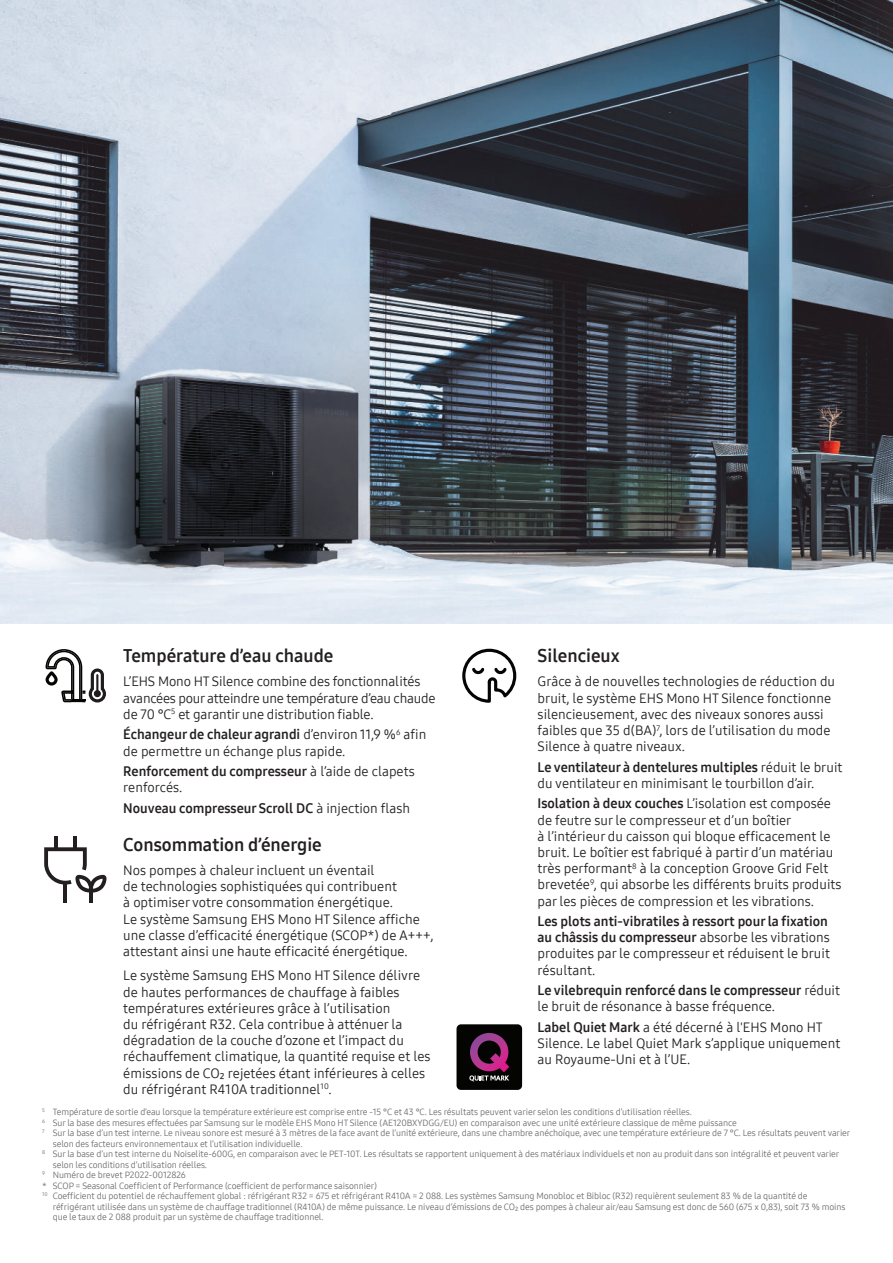
<style>
.page{position:relative;width:893px;height:1263px;background:#fff}
.page>*{position:absolute;margin:0;border:0;box-sizing:border-box;transform-origin:0 0}
.t1{font:18px "Samsung One 700";color:#231f20}
.t2{font:13.5px/16.2px "Samsung One 400";color:#231f20}
.t3{font:13.5px/16.2px "Samsung One 700";color:#231f20}
.t4{font:9px "Samsung One 400";letter-spacing:-.01em;color:#6c6d70}
.s1{font-family:"Samsung One 400"}
.s2{font-family:"Samsung One 700"}
</style>
<div class="page">
<img style="left:0;top:0;width:893px;height:624px">
<svg style="left:462px;top:648px;width:55px;height:55px"></svg>
<svg style="left:46px;top:649px;width:60px;height:54px"></svg>
<hr style="left:64px;top:883px;width:3px;height:19px;background:#231f20">
<hr style="left:73px;top:837px;width:4px;height:12px;background:#231f20">
<hr style="left:54px;top:837px;width:4px;height:12px;background:#231f20">
<svg style="left:44px;top:847px;width:63px;height:45px"></svg>
<hr style="left:89px;top:890px;width:4px;height:12px;background:#231f20">
<div style="left:456px;top:1024px;width:66px;height:66px;background:#040503;border-radius:4px"></div>
<svg style="left:469px;top:1033px;width:40px;height:48px"></svg>
<h1 class="t1" style="left:123px;top:644px;width:212px">Température d’eau chaude</h1>
<p class="t2" style="left:123px;top:673px;width:314px">L’EHS Mono HT Silence combine des fonctionnalités avancées pour atteindre une température d’eau chaude de 70 °C<sup>5</sup> et garantir une distribution fiable.</p>
<p class="t3" style="left:123px;top:726px;width:304px">Échangeur de chaleur agrandi <span class="s1">d’environ 11,9 %</span><sup>6</sup> <span class="s1">afin</span></p>
<p class="t2" style="left:123px;top:742px;width:224px">de permettre un échange plus rapide.</p>
<p class="t3" style="left:123px;top:763px;width:293px">Renforcement du compresseur <span class="s1">à l’aide de clapets</span></p>
<p class="t2" style="left:123px;top:779px;width:61px">renforcés.</p>
<p class="t3" style="left:123px;top:800px;width:288px">Nouveau compresseur Scroll DC <span class="s1">à injection flash</span></p>
<h1 class="t1" style="left:123px;top:832px;width:200px">Consommation d’énergie</h1>
<p class="t2" style="left:123px;top:862px;width:312px">Nos pompes à chaleur incluent un éventail<br>de technologies sophistiquées qui contribuent<br>à optimiser votre consommation énergétique.<br>Le système Samsung EHS Mono HT Silence affiche une classe d’efficacité énergétique (SCOP*) de A+++, attestant ainsi une haute efficacité énergétique.</p>
<p class="t2" style="left:123px;top:967px;width:309px">Le système Samsung EHS Mono HT Silence délivre de hautes performances de chauffage à faibles températures extérieures grâce à l’utilisation<br>du réfrigérant R32. Cela contribue à atténuer la dégradation de la couche d’ozone et l’impact du réchauffement climatique, la quantité requise et les émissions de CO₂ rejetées étant inférieures à celles du réfrigérant R410A traditionnel<sup>10</sup>.</p>
<h1 class="t1" style="left:538px;top:644px;width:84px">Silencieux</h1>
<p class="t2" style="left:538px;top:673px;width:299px">Grâce à de nouvelles technologies de réduction du bruit, le système EHS Mono HT Silence fonctionne silencieusement, avec des niveaux sonores aussi faibles que 35 d(BA)<sup>7</sup>, lors de l’utilisation du mode Silence à quatre niveaux.</p>
<p class="t3" style="left:538px;top:759px;width:306px">Le ventilateur à dentelures multiples <span class="s1">réduit le bruit</span></p>
<p class="t2" style="left:538px;top:773px;width:295px;line-height:20.4px">du ventilateur en minimisant le tourbillon d’air.<br><span class="s2">Isolation à deux couches</span> L’isolation est composée</p>
<p class="t2" style="left:538px;top:812px;width:305px">de feutre sur le compresseur et d’un boîtier<br>à l’intérieur du caisson qui bloque efficacement le bruit. Le boîtier est fabriqué à partir d’un matériau très performant<sup>8</sup> à la conception Groove Grid Felt brevetée<sup>9</sup>, qui absorbe les différents bruits produits par les pièces de compression et les vibrations.</p>
<p class="t3" style="left:538px;top:913px;width:294px">Les plots anti-vibratiles à ressort pour la fixation au châssis du compresseur <span class="s1">absorbe les vibrations</span></p>
<p class="t2" style="left:538px;top:945px;width:294px">produites par le compresseur et réduisent le bruit résultant.</p>
<p class="t3" style="left:538px;top:982px;width:304px">Le vilebrequin renforcé dans le compresseur <span class="s1">réduit</span></p>
<p class="t2" style="left:538px;top:996px;width:287px;line-height:20.4px">le bruit de résonance à basse fréquence.<br><span class="s2">Label Quiet Mark</span> a été décerné à l'EHS Mono HT</p>
<p class="t2" style="left:538px;top:1035px;width:304px">Silence. Le label Quiet Mark s’applique uniquement au Royaume-Uni et à l’UE.</p>
<p class="t4" style="left:42px;top:1106px;width:651px"><sup>5</sup> Température de sortie d’eau lorsque la température extérieure est comprise entre -15 °C et 43 °C. Les résultats peuvent varier selon les conditions d’utilisation réelles.</p>
<p class="t4" style="left:42px;top:1117px;width:696px"><sup>6</sup> Sur la base des mesures effectuées par Samsung sur le modèle EHS Mono HT Silence (AE120BXYDGG/EU) en comparaison avec une unité extérieure classique de même puissance</p>
<p class="t4" style="left:42px;top:1127px;width:810px"><sup>7</sup> Sur la base d’un test interne. Le niveau sonore est mesuré à 3 mètres de la face avant de l’unité extérieure, dans une chambre anéchoïque, avec une température extérieure de 7 °C. Les résultats peuvent varier</p>
<p class="t4" style="left:53px;top:1138px;width:251px">selon des facteurs environnementaux et l’utilisation individuelle.</p>
<p class="t4" style="left:42px;top:1148px;width:799px"><sup>8</sup> Sur la base d’un test interne du Noiselite-600G, en comparaison avec le PET-10T. Les résultats se rapportent uniquement à des matériaux individuels et non au produit dans son intégralité et peuvent varier</p>
<p class="t4" style="left:53px;top:1159px;width:156px">selon les conditions d’utilisation réelles.</p>
<p class="t4" style="left:42px;top:1169px;width:145px"><sup>9</sup> Numéro de brevet P2022-0012826</p>
<p class="t4" style="left:42px;top:1180px;width:336px">* SCOP = Seasonal Coefficient of Performance (coefficient de performance saisonnier)</p>
<p class="t4" style="left:42px;top:1190px;width:767px"><sup>10</sup> Coefficient du potentiel de réchauffement global : réfrigérant R32 = 675 et réfrigérant R410A = 2 088. Les systèmes Samsung Monobloc et Bibloc (R32) requièrent seulement 83 % de la quantité de</p>
<p class="t4" style="left:53px;top:1201px;width:794px">réfrigérant utilisée dans un système de chauffage traditionnel (R410A) de même puissance. Le niveau d’émissions de CO₂ des pompes à chaleur air/eau Samsung est donc de 560 (675 x 0,83), soit 73 % moins</p>
<p class="t4" style="left:53px;top:1211px;width:272px">que le taux de 2 088 produit par un système de chauffage traditionnel.</p>
</div>
